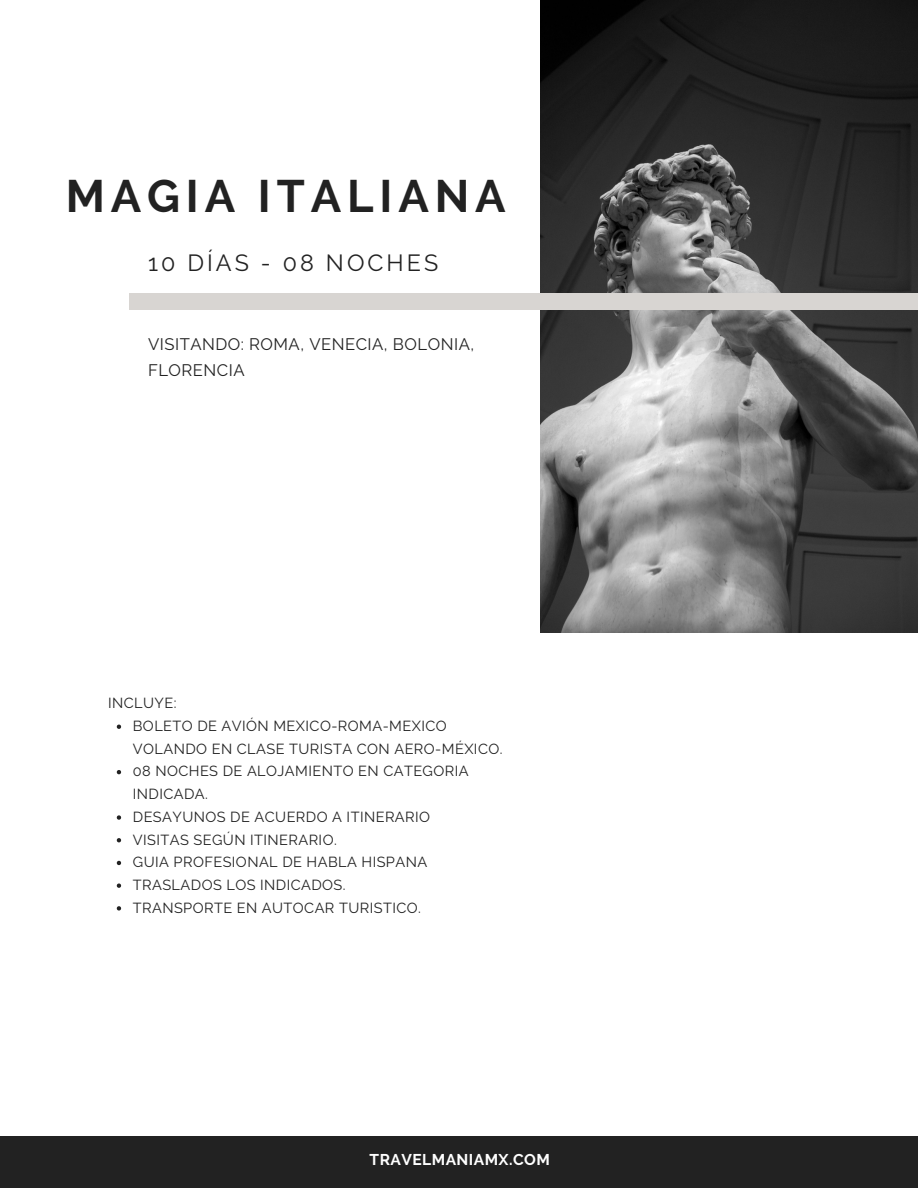
<style>
.page{position:relative;width:918px;height:1188px;background:#fff}
.page>*{position:absolute;margin:0;border:0;box-sizing:border-box;transform-origin:0 0}
.t1{font:700 45.3px "Raleway";letter-spacing:.13em;color:#222}
.t2{font:23.4px "Raleway";letter-spacing:.13em;color:#222}
.t3{font:16.65px/25.8px "Raleway";letter-spacing:.03em;color:#222}
.t4{font:700 15.6px "Raleway";letter-spacing:.03em;color:#fff}
.t5{font:14.55px/22.6px "Raleway";letter-spacing:.03em;color:#222}
</style>
<div class="page">
<img style="left:540px;top:0;width:378px;height:633px">
<div style="left:129px;top:294px;width:789px;height:16px;background:#d8d5d2"></div>
<div style="left:0;top:1136px;width:918px;height:52px;background:#222"></div>
<svg style="left:117px;top:725px;width:4px;height:4px"></svg>
<svg style="left:117px;top:770px;width:4px;height:4px"></svg>
<svg style="left:117px;top:815px;width:4px;height:5px"></svg>
<svg style="left:117px;top:838px;width:4px;height:4px"></svg>
<svg style="left:117px;top:861px;width:4px;height:4px"></svg>
<svg style="left:117px;top:884px;width:4px;height:4px"></svg>
<svg style="left:117px;top:906px;width:4px;height:5px"></svg>
<h1 class="t1" style="left:66px;top:170px;width:442px">MAGIA ITALIANA</h1>
<h2 class="t2" style="left:148px;top:249px;width:292px">10 DÍAS - 08 NOCHES</h2>
<p class="t3" style="left:148px;top:331px;width:328px">VISITANDO: ROMA, VENECIA, BOLONIA,<br>FLORENCIA</p>
<p class="t5" style="left:108px;top:692px;width:70px">INCLUYE:</p>
<h4 class="t5" style="left:133px;top:715px;width:371px">BOLETO DE AVIÓN MEXICO-ROMA-MEXICO<br>VOLANDO EN CLASE TURISTA CON AERO-MÉXICO.</h4>
<h5 class="t5" style="left:133px;top:760px;width:337px">08 NOCHES DE ALOJAMIENTO EN CATEGORIA<br>INDICADA.</h5>
<p class="t5" style="left:133px;top:805px;width:299px">DESAYUNOS DE ACUERDO A ITINERARIO</p>
<p class="t5" style="left:133px;top:828px;width:205px">VISITAS SEGÚN ITINERARIO.</p>
<p class="t5" style="left:133px;top:851px;width:296px">GUIA PROFESIONAL DE HABLA HISPANA</p>
<p class="t5" style="left:133px;top:874px;width:214px">TRASLADOS LOS INDICADOS.</p>
<p class="t5" style="left:133px;top:896px;width:290px">TRANSPORTE EN AUTOCAR TURISTICO.</p>
<p class="t4" style="left:370px;top:1150px;width:182px">TRAVELMANIAMX.COM</p>
</div>
